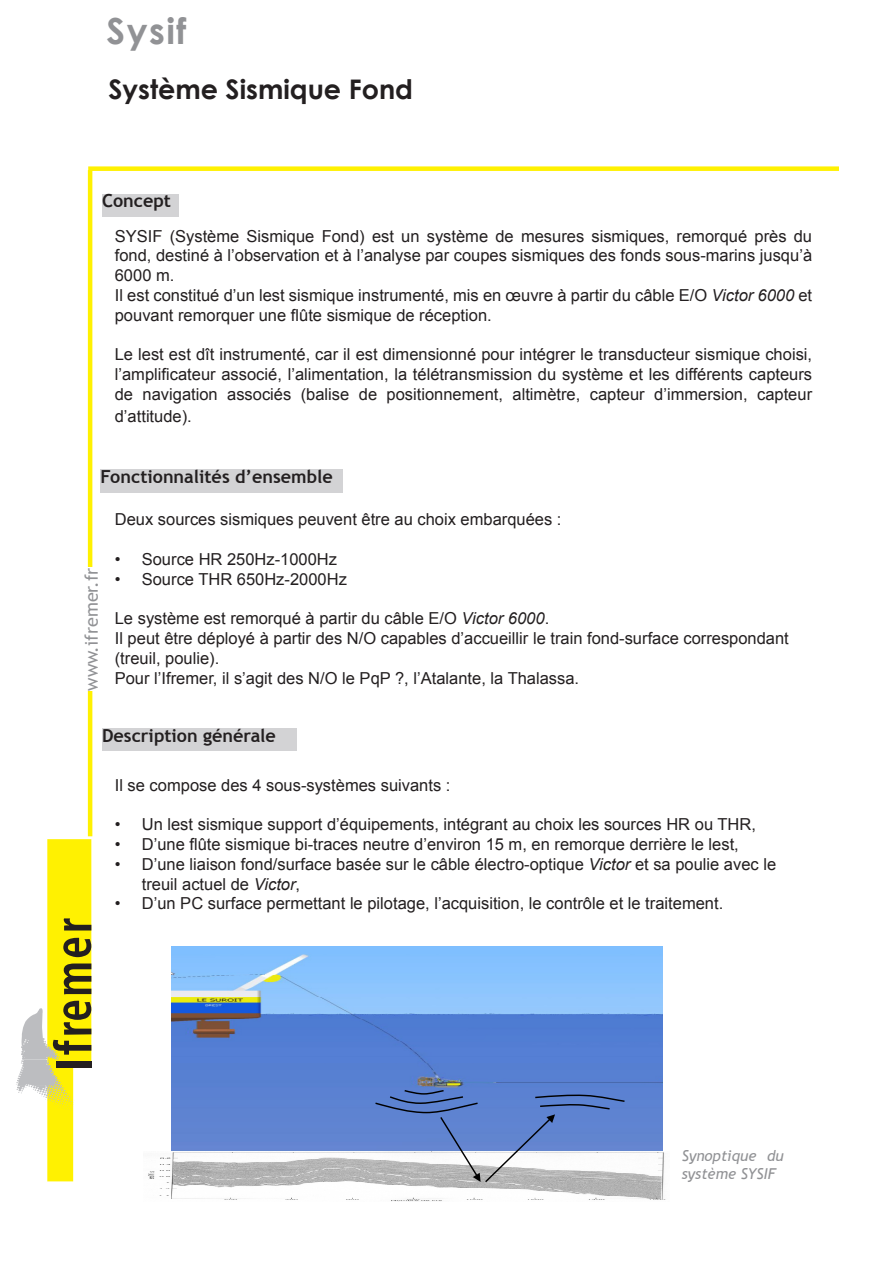
<style>
.page{position:relative;width:893px;height:1263px;background:#fff}
.page>*{position:absolute;margin:0;border:0;box-sizing:border-box;transform-origin:0 0}
.t1{font:700 36px "Century Gothic";letter-spacing:.04em;color:#919295}
.t2{font:700 27px "Century Gothic";color:#231f20}
.t3{font:700 18px "Trebuchet MS";color:#231f20}
.t4{font:18px "Trebuchet MS";color:#919295}
.t5{font:16.5px/19.8px "Arial";color:#231f20}
.t6{font:italic 15px/18px "Trebuchet MS";color:#919295}
.s1{font-style:italic}
</style>
<div class="page">
<div style="left:102px;top:194px;width:77px;height:23px;background:#d3d3d5"></div>
<div style="left:101px;top:470px;width:242px;height:23px;background:#d3d3d5"></div>
<div style="left:102px;top:729px;width:194px;height:22px;background:#d3d3d5"></div>
<div style="left:88px;top:166px;width:751px;height:5px;background:#fff101"></div>
<hr style="left:88px;top:170px;width:4px;height:666px;background:#fff101">
<svg style="left:16px;top:839px;width:75px;height:342px"></svg>
<div style="left:85px;top:568px;width:13px;height:123px;background:#fff"></div>
<img style="left:172px;top:947px;width:490px;height:204px">
<img style="left:148px;top:1152px;width:518px;height:49px">
<svg style="left:374px;top:1089px;width:252px;height:95px;background:#849bcb"></svg>
<p class="t1" style="left:107px;top:4px;width:81px">Sysif</p>
<p class="t2" style="left:108px;top:69px;width:306px">Système Sismique Fond</p>
<p class="t3" style="left:102px;top:190px;width:71px">Concept</p>
<p class="t5" style="left:115px;top:226px;width:699px;text-align:justify">SYSIF (Système Sismique Fond) est un système de mesures sismiques, remorqué près du fond, destiné à l’observation et à l’analyse par coupes sismiques des fonds sous-marins jusqu’à 6000 m.</p>
<p class="t5" style="left:115px;top:286px;width:699px">Il est constitué d’un lest sismique instrumenté, mis en œuvre à partir du câble E/O <span class="s1">Victor 6000</span> et pouvant remorquer une flûte sismique de réception.</p>
<p class="t5" style="left:115px;top:345px;width:699px;text-align:justify">Le lest est dît instrumenté, car il est dimensionné pour intégrer le transducteur sismique choisi, l’amplificateur associé, l’alimentation, la télétransmission du système et les différents capteurs de navigation associés (balise de positionnement, altimètre, capteur d’immersion, capteur</p>
<p class="t5" style="left:115px;top:406px;width:79px">d’attitude).</p>
<p class="t3" style="left:101px;top:465px;width:234px">Fonctionnalités d’ensemble</p>
<p class="t5" style="left:115px;top:510px;width:448px">Deux sources sismiques peuvent être au choix embarquées :</p>
<p class="t5" style="left:115px;top:549px;width:224px">• Source HR 250Hz-1000Hz</p>
<p class="t5" style="left:115px;top:569px;width:234px">• Source THR 650Hz-2000Hz</p>
<p class="t5" style="left:115px;top:609px;width:436px">Le système est remorqué à partir du câble E/O <span class="s1">Victor 6000</span>.</p>
<p class="t5" style="left:115px;top:628px;width:676px">Il peut être déployé à partir des N/O capables d’accueillir le train fond-surface correspondant (treuil, poulie).</p>
<p class="t5" style="left:115px;top:668px;width:466px">Pour l’Ifremer, il s’agit des N/O le PqP ?, l’Atalante, la Thalassa.</p>
<p class="t4" style="left:81px;top:691px;width:125px;rotate:-90deg">www.ifremer.fr</p>
<p class="t3" style="left:102px;top:724px;width:175px">Description générale</p>
<p class="t5" style="left:115px;top:775px;width:337px">Il se compose des 4 sous-systèmes suivants :</p>
<p class="t5" style="left:115px;top:815px;width:643px">• Un lest sismique support d’équipements, intégrant au choix les sources HR ou THR,</p>
<p class="t5" style="left:115px;top:834px;width:625px">• D’une flûte sismique bi-traces neutre d’environ 15 m, en remorque derrière le lest,</p>
<p class="t5" style="left:142px;top:854px;width:636px;text-indent:-27px">• D’une liaison fond/surface basée sur le câble électro-optique <span class="s1">Victor</span> et sa poulie avec le treuil actuel de <span class="s1">Victor</span>,</p>
<p class="t5" style="left:115px;top:894px;width:610px">• D’un PC surface permettant le pilotage, l’acquisition, le contrôle et le traitement.</p>
<p class="t6" style="left:682px;top:1146px;width:104px">Synoptique du système SYSIF</p>
</div>
